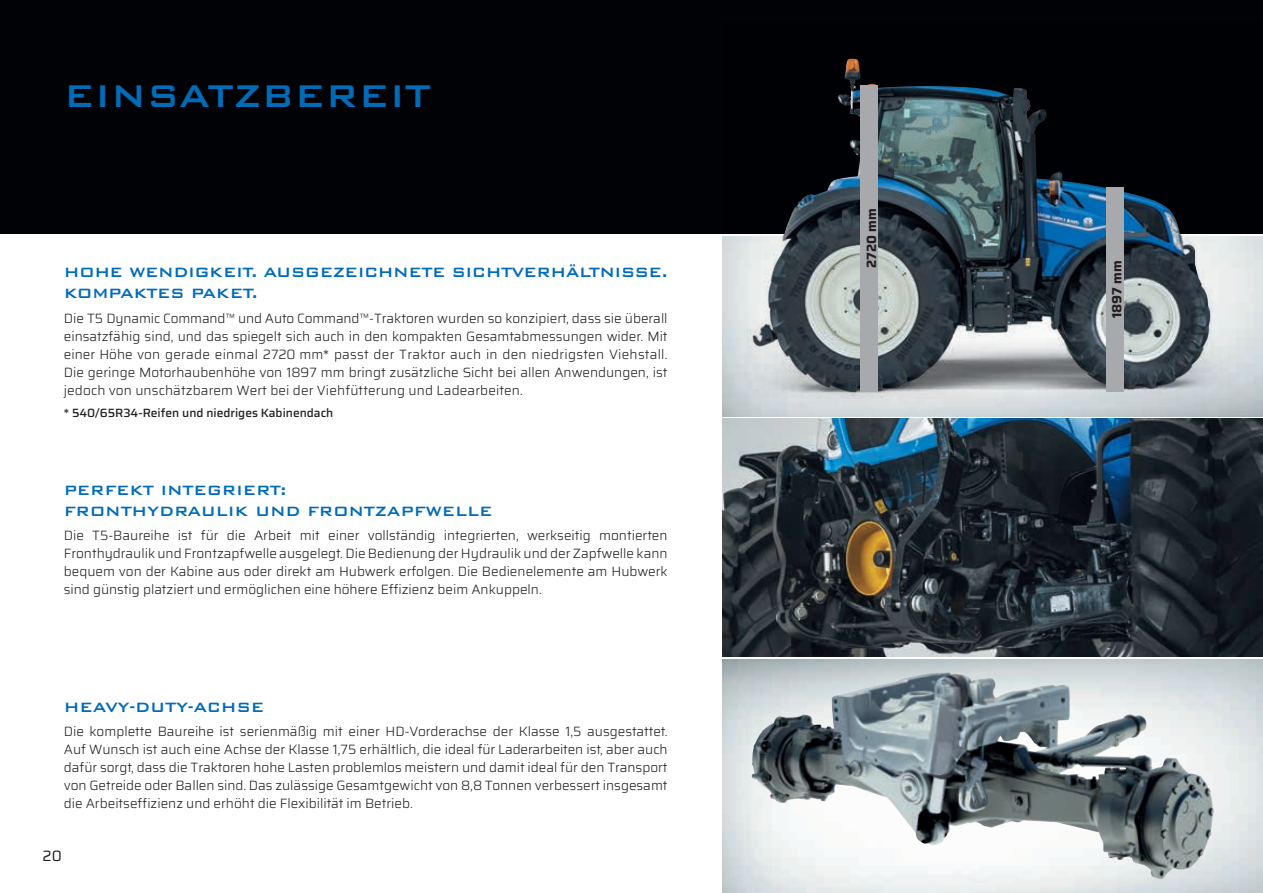
<style>
.page{position:relative;width:1263px;height:893px;background:#fff}
.page>*{position:absolute;margin:0;border:0;box-sizing:border-box;transform-origin:0 0}
.t1{font:500 42px "Bank Gothic BT";color:#006bb6}
.t2{font:500 18px/21px "Bank Gothic BT";letter-spacing:-.03em;color:#006bb6}
.t3{font:15px "Saira";color:#231f20}
.t4{font:300 13.5px/18px "Saira";color:#231f20;text-align:justify}
.t5{font:700 13.5px "Saira";color:#231f20}
.t6{font:500 12px "Saira";color:#231f20}
</style>
<div class="page">
<div style="left:0;top:0;width:1263px;height:234px;background:#010205"></div>
<img style="left:723px;top:659px;width:540px;height:234px">
<img style="left:723px;top:419px;width:540px;height:238px">
<img style="left:751px;top:672px;width:363px;height:186px">
<img style="left:723px;top:58px;width:540px;height:359px">
<img style="left:797px;top:60px;width:70px;height:146px">
<div style="left:861px;top:85px;width:17px;height:306px;background:#a8a9ad"></div>
<div style="left:1106px;top:187px;width:17px;height:204px;background:#a8a9ad"></div>
<h1 class="t1" style="left:64px;top:73px;width:369px">EINSATZBEREIT</h1>
<h2 class="t2" style="left:64px;top:262px;width:605px">HOHE WENDIGKEIT. AUSGEZEICHNETE SICHTVERHÄLTNISSE.<br>KOMPAKTES PAKET.</h2>
<p class="t4" style="left:64px;top:309px;width:605px">Die T5 Dynamic Command™ und Auto Command™-Traktoren wurden so konzipiert, dass sie überall einsatzfähig sind, und das spiegelt sich auch in den kompakten Gesamtabmessungen wider. Mit einer Höhe von gerade einmal 2720 mm* passt der Traktor auch in den niedrigsten Viehstall.<br>Die geringe Motorhaubenhöhe von 1897 mm bringt zusätzliche Sicht bei allen Anwendungen, ist jedoch von unschätzbarem Wert bei der Viehfütterung und Ladearbeiten.</p>
<p class="t6" style="left:64px;top:403px;width:271px">* 540/65R34-Reifen und niedriges Kabinendach</p>
<h2 class="t2" style="left:64px;top:479px;width:431px">PERFEKT INTEGRIERT:<br>FRONTHYDRAULIK UND FRONTZAPFWELLE</h2>
<p class="t4" style="left:64px;top:526px;width:605px">Die T5-Baureihe ist für die Arbeit mit einer vollständig integrierten, werkseitig montierten Fronthydraulik und Frontzapfwelle ausgelegt. Die Bedienung der Hydraulik und der Zapfwelle kann bequem von der Kabine aus oder direkt am Hubwerk erfolgen. Die Bedienelemente am Hubwerk sind günstig platziert und ermöglichen eine höhere Effizienz beim Ankuppeln.</p>
<h2 class="t2" style="left:64px;top:696px;width:202px">HEAVY-DUTY-ACHSE</h2>
<p class="t4" style="left:64px;top:722px;width:605px">Die komplette Baureihe ist serienmäßig mit einer HD-Vorderachse der Klasse 1,5 ausgestattet.<br>Auf Wunsch ist auch eine Achse der Klasse 1,75 erhältlich, die ideal für Laderarbeiten ist, aber auch dafür sorgt, dass die Traktoren hohe Lasten problemlos meistern und damit ideal für den Transport von Getreide oder Ballen sind. Das zulässige Gesamtgewicht von 8,8 Tonnen verbessert insgesamt die Arbeitseffizienz und erhöht die Flexibilität im Betrieb.</p>
<p class="t3" style="left:43px;top:844px;width:21px">20</p>
<p class="t5" style="left:861px;top:268px;width:61px;rotate:-90deg">2720 mm</p>
<p class="t5" style="left:1106px;top:318px;width:59px;rotate:-90deg">1897 mm</p>
</div>
